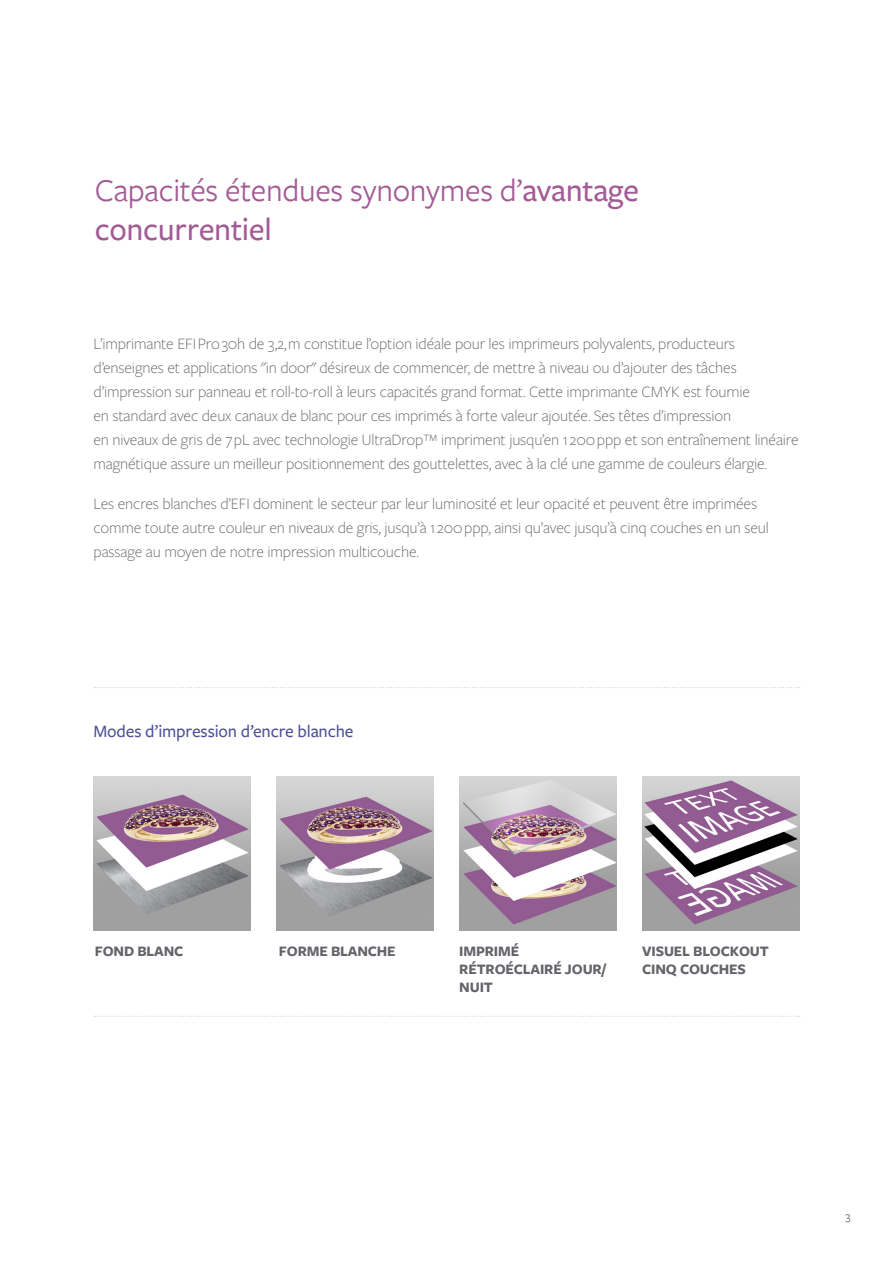
<style>
.page{position:relative;width:893px;height:1263px;background:#fff}
.page>*{position:absolute;margin:0;border:0;box-sizing:border-box;transform-origin:0 0}
.H2_22pt_7655_Purple{font:33px/39px "Freight Sans Pro";letter-spacing:-.01em;color:#a35b95}
.H3_12pt_7670_Purple{font:500 18px "Freight Sans Pro";letter-spacing:-.01em;color:#4e5294}
.Body_11pt_75__Black{font:300 16.5px/24px "Freight Sans Pro";letter-spacing:-.01em;color:#636466}
.Intro_Text_12pt_75{font:700 15px/18px "Freight Sans Pro";letter-spacing:-.01em;color:#63656a}
.t1{font:12px "Freight Sans Pro";color:#636466}
.s1{font-weight:500}
</style>
<div class="page">
<svg style="left:94px;top:687px;width:706px;height:1px"></svg>
<img style="left:94px;top:776px;width:157px;height:154px">
<img style="left:276px;top:776px;width:158px;height:154px">
<img style="left:460px;top:776px;width:157px;height:154px">
<img style="left:642px;top:776px;width:157px;height:154px">
<svg style="left:94px;top:1016px;width:706px;height:1px"></svg>
<p class="H2_22pt_7655_Purple" style="left:95px;top:170px;width:546px">Capacités étendues synonymes d’<span class="s1">avantage concurrentiel</span></p>
<p class="Body_11pt_75__Black" style="left:94px;top:331px;width:706px">L’imprimante EFI Pro 30h de 3,2, m constitue l’option idéale pour les imprimeurs polyvalents, producteurs d’enseignes et applications "in door" désireux de commencer, de mettre à niveau ou d’ajouter des tâches d’impression sur panneau et roll-to-roll à leurs capacités grand format. Cette imprimante CMYK est fournie<br>en standard avec deux canaux de blanc pour ces imprimés à forte valeur ajoutée. Ses têtes d’impression<br>en niveaux de gris de 7 pL avec technologie UltraDrop™ impriment jusqu’en 1 200 ppp et son entraînement linéaire magnétique assure un meilleur positionnement des gouttelettes, avec à la clé une gamme de couleurs élargie.</p>
<p class="Body_11pt_75__Black" style="left:94px;top:491px;width:677px">Les encres blanches d’EFI dominent le secteur par leur luminosité et leur opacité et peuvent être imprimées comme toute autre couleur en niveaux de gris, jusqu’à 1 200 ppp, ainsi qu’avec jusqu’à cinq couches en un seul passage au moyen de notre impression multicouche.</p>
<p class="H3_12pt_7670_Purple" style="left:94px;top:719px;width:261px">Modes d’impression d’encre blanche</p>
<p class="Intro_Text_12pt_75" style="left:95px;top:942px;width:90px">FOND BLANC</p>
<p class="Intro_Text_12pt_75" style="left:279px;top:942px;width:118px">FORME BLANCHE</p>
<p class="Intro_Text_12pt_75" style="left:459px;top:942px;width:148px">IMPRIMÉ<br>RÉTROÉCLAIRÉ JOUR/<br>NUIT</p>
<p class="Intro_Text_12pt_75" style="left:642px;top:942px;width:128px">VISUEL BLOCKOUT<br>CINQ COUCHES</p>
<p class="t1" style="left:845px;top:1208px;width:7px">3</p>
</div>
